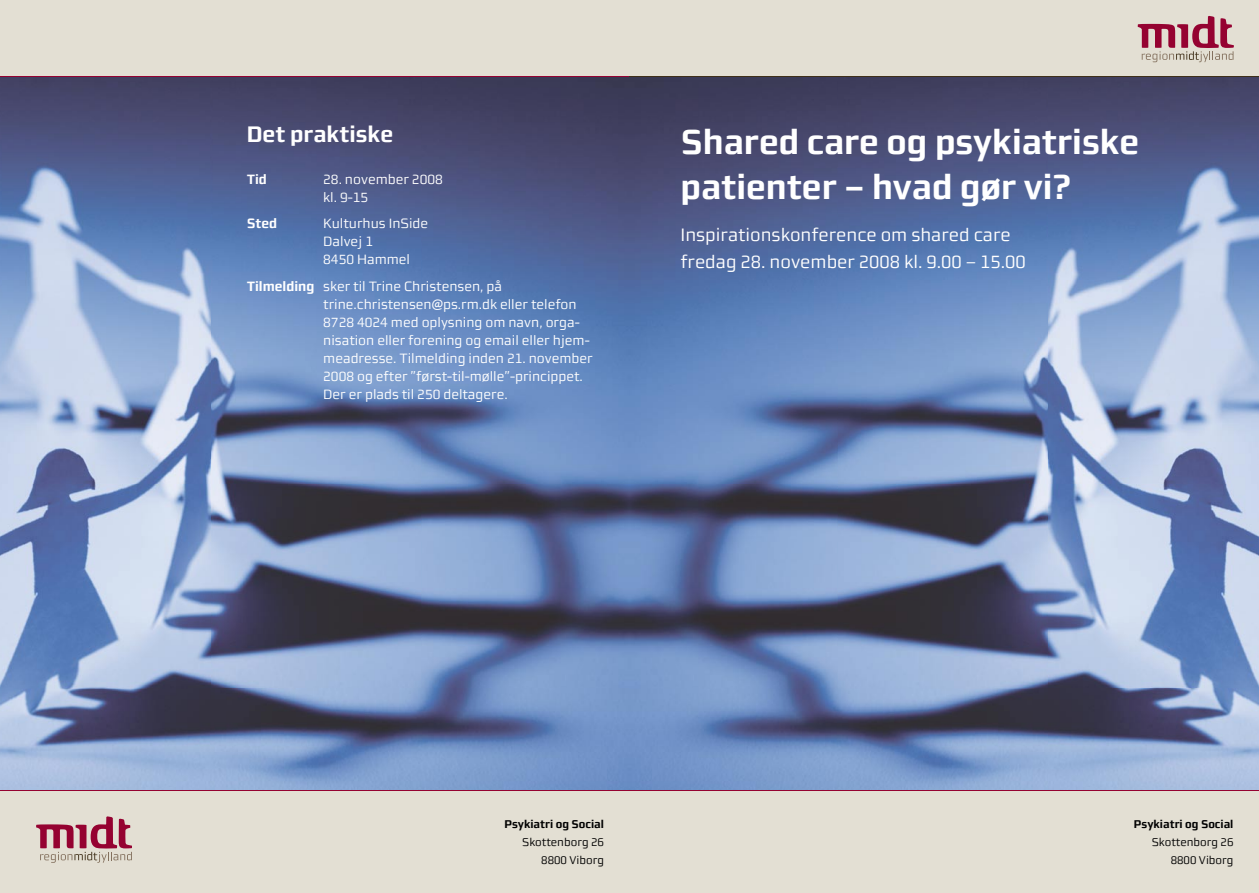
<style>
.page{position:relative;width:1259px;height:893px;background:#fff}
.page>*{position:absolute;margin:0;border:0;box-sizing:border-box;transform-origin:0 0}
.t1{font:700 34.5px/45px "midtsans";color:#fff}
.t2{font:700 22.5px "midtsans";color:#fff}
.t3{font:18px/26.5px "midtsans";color:#fff}
.t4{font:13.5px/18px "midtsans";color:#fff}
.t5{font:700 13.5px "midtsans";color:#fff}
.t6{font:11.25px/18px "midtsans";color:#000;text-align:right}
.t7{font:700 11.25px "midtsans";color:#000}
.s1{font-weight:700}
</style>
<div class="page">
<img style="left:0;top:77px;width:1259px;height:713px">
<div style="left:0;top:791px;width:629px;height:102px;background:#e3dfd3"></div>
<div style="left:0;top:0;width:629px;height:77px;background:#e3dfd3"></div>
<svg style="left:36px;top:816px;width:96px;height:47px"></svg>
<hr style="left:0;top:76px;width:642px;height:1px;background:#950231">
<hr style="left:0;top:790px;width:642px;height:1px;background:#950231">
<div style="left:629px;top:791px;width:630px;height:102px;background:#e3dfd3"></div>
<div style="left:629px;top:0;width:630px;height:77px;background:#e3dfd3"></div>
<svg style="left:1137px;top:16px;width:96px;height:46px"></svg>
<img style="left:629px;top:77px;width:630px;height:1px">
<hr style="left:629px;top:76px;width:630px;height:1px;background:#403019">
<hr style="left:629px;top:790px;width:630px;height:1px;background:#950231">
<h2 class="t2" style="left:247px;top:121px;width:148px">Det praktiske</h2>
<p class="t5" style="left:247px;top:171px;width:22px">Tid</p>
<p class="t4" style="left:323px;top:170px;width:121px">28. november 2008 kl. 9-15</p>
<p class="t5" style="left:247px;top:216px;width:32px">Sted</p>
<p class="t4" style="left:323px;top:214px;width:106px">Kulturhus InSide<br>Dalvej 1<br>8450 Hammel</p>
<p class="t4" style="left:323px;top:277px;width:271px;text-indent:-77px"><span class="s1">Tilmelding</span> sker til Trine Christensen, på trine.christensen@ps.rm.dk eller telefon 8728 4024 med oplysning om navn, orga&shy;nisation eller forening og email eller hjem&shy;meadresse. Tilmel ding inden 21. november 2008 og efter ”først-til-mølle”-princippet.<br>Der er plads til 250 deltagere.</p>
<h1 class="t1" style="left:680px;top:119px;width:460px">Shared care og psykiatriske patienter – hvad gør vi?</h1>
<h3 class="t3" style="left:680px;top:222px;width:347px">Inspirationskonference om shared care fredag 28. november 2008 kl. 9.00 – 15.00</h3>
<p class="t7" style="left:504px;top:817px;width:101px">Psykiatri og Social</p>
<p class="t6" style="left:522px;top:833px;width:83px">Skottenborg 26<br>8800 Viborg</p>
<p class="t7" style="left:1133px;top:817px;width:101px">Psykiatri og Social</p>
<p class="t6" style="left:1151px;top:833px;width:83px">Skottenborg 26<br>8800 Viborg</p>
</div>
